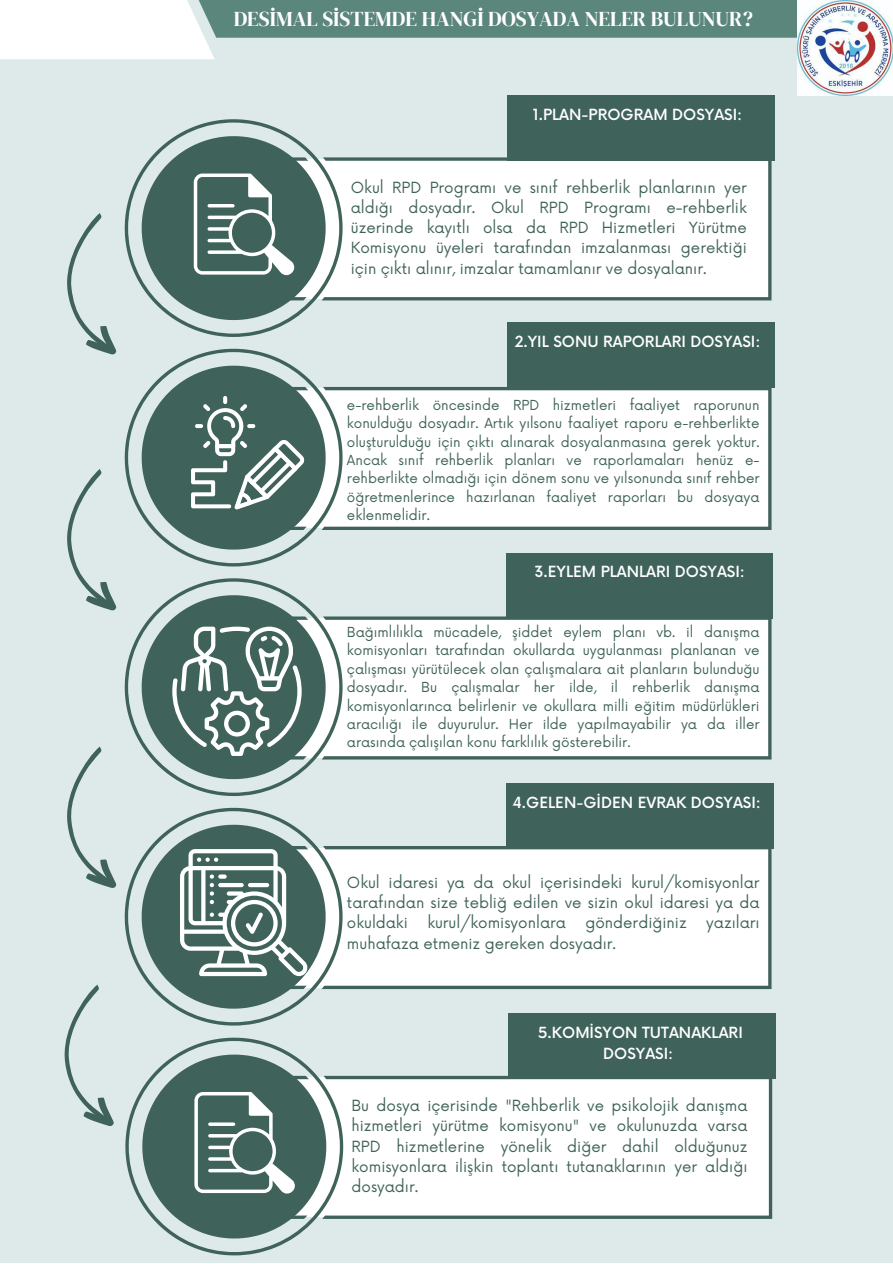
<style>
.page{position:relative;width:893px;height:1264px;background:#fff}
.page>*{position:absolute;margin:0;border:0;box-sizing:border-box;transform-origin:0 0}
.t1{font:21px "DM Serif Display";color:#fff}
.t2{font:15px/20.2px "Now";color:#3f625a;text-align:justify}
.t3{font:500 15px/20.2px "Now";color:#fff;text-align:center}
.t4{font:13.5px/18.3px "Now";color:#3f625a;text-align:justify}
</style>
<div class="page">
<div style="left:0;top:0;width:892px;height:1262px;background:#deeae9"></div>
<svg style="left:0;top:0;width:797px;height:59px"></svg>
<img style="left:797px;top:0;width:95px;height:96px">
<div style="left:342px;top:387px;width:429px;height:143px;background:#fff"></div>
<svg style="left:125px;top:349px;width:217px;height:217px"></svg>
<div style="left:342px;top:616px;width:429px;height:143px;background:#fff"></div>
<svg style="left:125px;top:578px;width:217px;height:218px"></svg>
<div style="left:342px;top:846px;width:429px;height:143px;background:#fff"></div>
<svg style="left:125px;top:807px;width:217px;height:218px"></svg>
<svg style="left:142px;top:366px;width:183px;height:183px;background:#6c8882"></svg>
<svg style="left:142px;top:595px;width:183px;height:184px"></svg>
<svg style="left:142px;top:824px;width:183px;height:184px;background:#7c948f"></svg>
<div style="left:507px;top:322px;width:268px;height:66px;background:#3f625a"></div>
<div style="left:506px;top:553px;width:267px;height:66px;background:#3f625a"></div>
<div style="left:506px;top:783px;width:268px;height:66px;background:#3f625a"></div>
<svg style="left:67px;top:469px;width:49px;height:141px"></svg>
<svg style="left:67px;top:746px;width:49px;height:142px"></svg>
<div style="left:342px;top:157px;width:429px;height:143px;background:#fff"></div>
<svg style="left:125px;top:119px;width:217px;height:218px"></svg>
<svg style="left:142px;top:136px;width:183px;height:184px;background:#6b8680"></svg>
<hr style="left:207px;top:204px;width:27px;height:3px;background:#fff;border-radius:2px">
<div style="left:507px;top:95px;width:268px;height:66px;background:#3f625a"></div>
<svg style="left:67px;top:213px;width:49px;height:141px"></svg>
<div style="left:343px;top:1075px;width:429px;height:143px;background:#fff"></div>
<svg style="left:125px;top:1037px;width:218px;height:218px"></svg>
<svg style="left:142px;top:1054px;width:184px;height:184px"></svg>
<hr style="left:208px;top:1122px;width:27px;height:3px;background:#fff;border-radius:2px">
<div style="left:508px;top:1013px;width:267px;height:66px;background:#3f625a"></div>
<svg style="left:64px;top:984px;width:50px;height:142px"></svg>
<p class="t1" style="left:234px;top:4px;width:520px">DESİMAL SİSTEMDE HANGİ DOSYADA NELER BULUNUR?</p>
<p class="t3" style="left:533px;top:105px;width:211px">1.PLAN-PROGRAM DOSYASI:</p>
<p class="t2" style="left:351px;top:178px;width:397px;text-align:left">Okul RPD Programı ve sınıf rehberli k planlarının yer aldığı dosyadır. Okul RPD Programı e-rehberli k üzeri nde kayıtlı olsa da RPD Hizmetleri Yürütme Komisyonu üyeleri tarafından i mzalanması gerektiği içi n çıktı alınır, i mzalar tamamlanır ve dosyalanır.</p>
<p class="t3" style="left:514px;top:332px;width:247px">2.YIL SONU RAPORLARI DOSYASI:</p>
<p class="t4" style="left:347px;top:396px;width:414px">e-rehberli k öncesi nde RPD hizmetleri faaliyet raporunun konulduğu dosyadır. Artık yılsonu faaliyet raporu e-rehberli kte oluşturulduğu içi n çıktı alınarak dosyalanmasına gerek yoktur.<br>Ancak sınıf rehberli k planları ve raporlamaları henüz e&shy;rehberli kte olmadığı için dönem sonu ve yılsonunda sınıf rehber öğretmenleri nce hazırlanan faaliyet raporları bu dosyaya eklenmelidir.</p>
<p class="t3" style="left:534px;top:562px;width:212px">3.EYLEM PLANLARI DOSYASI:</p>
<p class="t4" style="left:347px;top:623px;width:414px;text-align:left">Bağımlılıkla mücadele, şiddet eylem planı vb. il danışma komisyonları tarafından okullarda uygulanması planlanan ve çalışması yürütülecek olan çalışmalara ait planların bulunduğu dosyadır. Bu çalışmalar her i lde, i l rehberli k danışma komisyonlarınca belirlenir ve okullara milli eğitim müdürlükleri aracılığı ile duyurulur. Her ilde yapılmayabilir ya da iller arasında çalışılan konu farklılık gösterebi li r.</p>
<p class="t3" style="left:512px;top:793px;width:250px">4.GELEN-GİDEN EVRAK DOSYASI:</p>
<p class="t2" style="left:347px;top:872px;width:414px">Okul idaresi ya da okul içerisi ndeki kurul/komisyonlar tarafından size tebliğ edi len ve sizi n okul idaresi ya da okuldaki</p>
<p class="t2" style="left:427px;top:913px;width:140px">kurul/komisyonlara</p>
<p class="t2" style="left:585px;top:913px;width:103px">gönderdiğiniz</p>
<p class="t2" style="left:706px;top:913px;width:55px">yazıları</p>
<p class="t2" style="left:347px;top:934px;width:270px">muhafaza etmeniz gereken dosyadır.</p>
<p class="t3" style="left:538px;top:1023px;width:206px">5.KOMİSYON TUTANAKLARI<br>DOSYASI:</p>
<p class="t2" style="left:351px;top:1096px;width:397px">Bu dosya içerisi nde "Rehberli k ve psi koloji k danışma hizmetleri yürütme komisyonu" ve okulunuzda varsa RPD hizmetlerine yöneli k diğer dahil olduğunuz komisyonlara i lişki n toplantı tutanaklarının yer aldığı dosyadır.</p>
</div>
